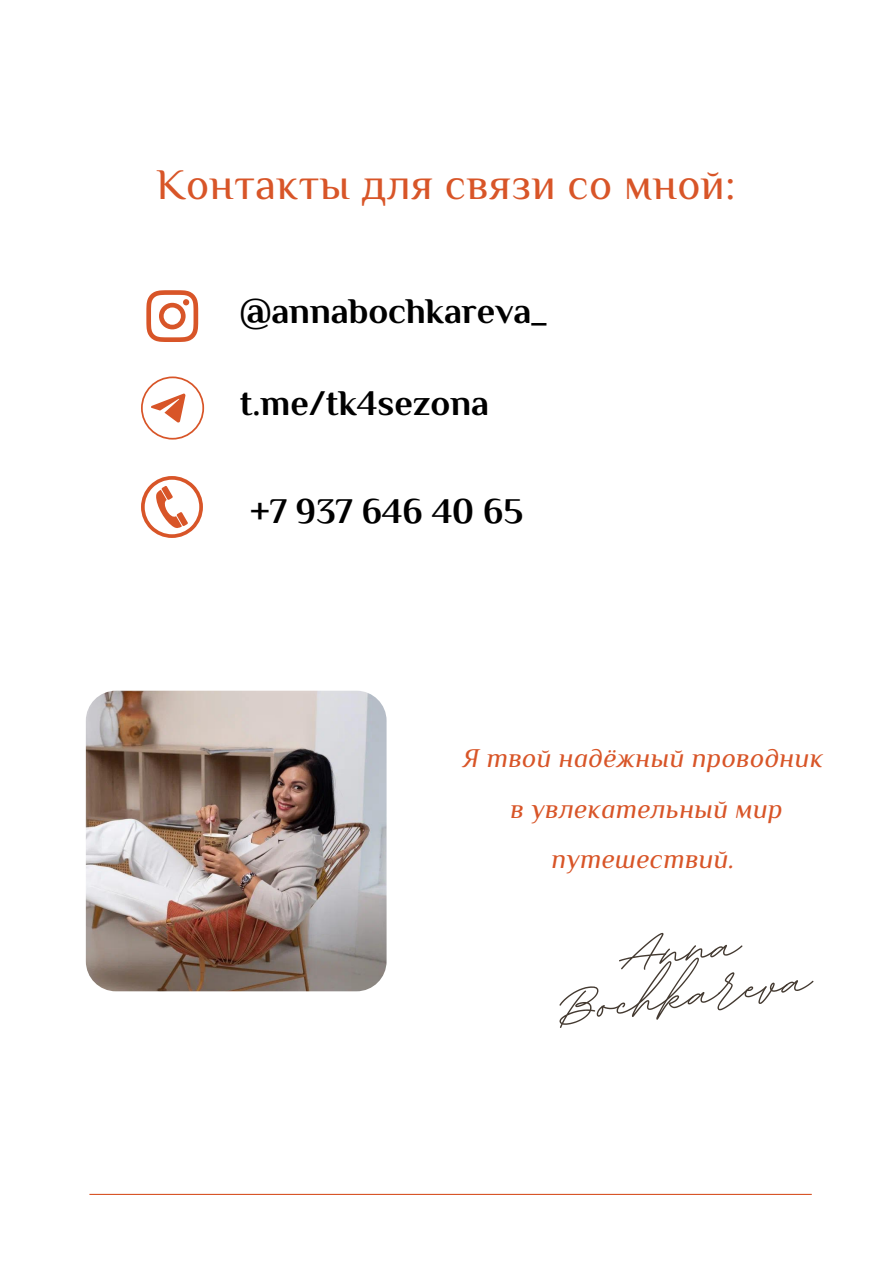
<style>
.page{position:relative;width:894px;height:1264px;background:#fff}
.page>*{position:absolute;margin:0;border:0;box-sizing:border-box;transform-origin:0 0}
.t1{font:700 88.95px "BD Script";color:#443a31}
.t2{font:43.5px "Philosopher";letter-spacing:.01em;color:#d85528}
.t3{font:700 36px "Philosopher";color:#000}
.t4{font:italic 27px/50.7px "Philosopher";letter-spacing:.01em;color:#d85528;text-align:center}
</style>
<div class="page">
<img style="left:86px;top:690px;width:300px;height:301px;border-radius:30px">
<hr style="left:89px;top:1193px;width:722px;height:1px;background:#d85528">
<svg style="left:146px;top:290px;width:52px;height:52px"></svg>
<svg style="left:141px;top:376px;width:63px;height:63px"></svg>
<svg style="left:141px;top:476px;width:62px;height:62px"></svg>
<h2 class="t2" style="left:156px;top:171px;width:581px">Контакты для связи со мной:</h2>
<h3 class="t3" style="left:240px;top:299px;width:308px">@annabochkareva_</h3>
<h3 class="t3" style="left:240px;top:391px;width:251px">t.me/tk4sezona</h3>
<h3 class="t3" style="left:250px;top:499px;width:274px">+7 937 646 40 65</h3>
<p class="t4" style="left:463px;top:735px;width:362px">Я твой надёжный проводник в увлекательный мир путешествий.</p>
<h1 class="t1" style="left:612px;top:899px;width:122px;rotate:-7deg">Anna</h1>
<h1 class="t1" style="left:552px;top:950px;width:254px;rotate:-7deg">Bochkareva</h1>
</div>
